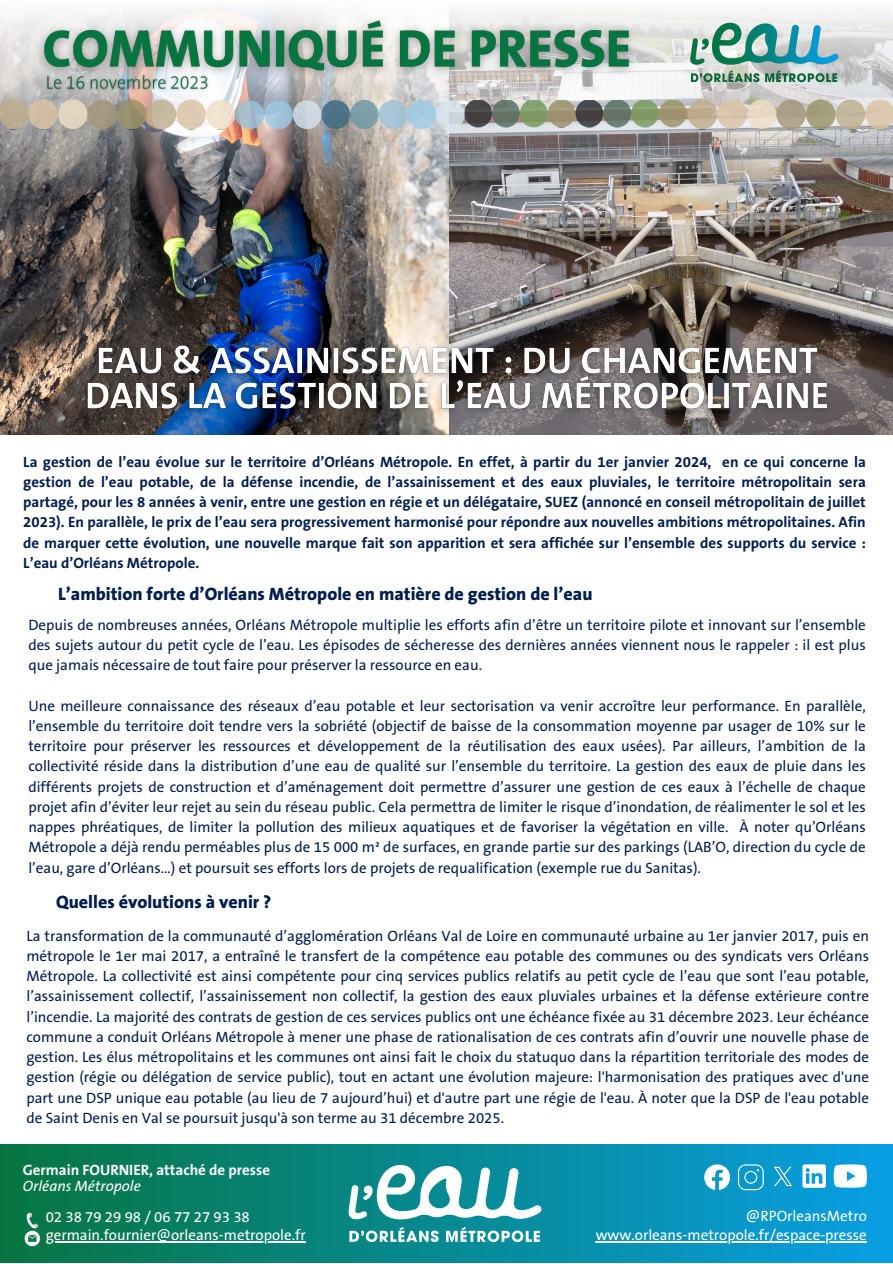
<style>
.page{position:relative;width:893px;height:1264px;background:#fff}
.page>*{position:absolute;margin:0;border:0;box-sizing:border-box;transform-origin:0 0}
.t1{font:800 18px "The Sans B W8";color:#001e4c}
.t2{font:15px/20.2px "The Sans B W5 Plain";color:#001e4d;text-align:justify}
.t3{font:700 15px/20.2px "The Sans B W7";color:#001e4d;text-align:justify}
.t4{font:15px "The Sans B W5 Plain";color:#fff}
.t5{font:700 15px "The Sans B W7";color:#fff}
.t6{font:italic 15px "The Sans B W5 Plain";color:#fff}
</style>
<div class="page">
<img style="left:0;top:225px;width:449px;height:209px">
<img style="left:449px;top:225px;width:443px;height:209px">
<img style="left:0;top:9px;width:892px;height:216px">
<img style="left:0;top:99px;width:235px;height:30px">
<img style="left:466px;top:101px;width:184px;height:27px">
<img style="left:236px;top:100px;width:230px;height:31px">
<img style="left:879px;top:99px;width:13px;height:30px">
<svg style="left:0;top:1144px;width:892px;height:118px;background:#0a8a91"></svg>
<hr style="left:46px;top:1241px;width:260px;height:1px;background:#fff">
<svg style="left:25px;top:1212px;width:15px;height:34px"></svg>
<img style="left:650px;top:8px;width:229px;height:128px">
<img style="left:297px;top:1144px;width:299px;height:118px">
<img style="left:77px;top:337px;width:759px;height:83px">
<img style="left:31px;top:8px;width:613px;height:78px">
<img style="left:42px;top:70px;width:171px;height:25px">
<svg style="left:704px;top:1164px;width:26px;height:26px"></svg>
<svg style="left:737px;top:1164px;width:26px;height:26px"></svg>
<svg style="left:802px;top:1164px;width:23px;height:23px"></svg>
<svg style="left:833px;top:1164px;width:33px;height:23px"></svg>
<img style="left:768px;top:1164px;width:29px;height:26px">
<hr style="left:595px;top:1240px;width:271px;height:1px;background:#fff">
<p class="t3" style="left:23px;top:453px;width:844px">La gestion de l’eau évolue sur le territoire d’Orléans Métropole. En effet, à partir du 1er janvier 2024, en ce qui concerne la gestion de l’eau potable, de la défense incendie, de l’assainissement et des eaux pluviales, le territoire métropolitain sera partagé, pour les 8 années à venir, entre une gestion en régie et un délégataire, SUEZ (annoncé en conseil métropolitain de juillet 2023). En parallèle, le prix de l’eau sera progressivement harmonisé pour répondre aux nouvelles ambitions métropolitaines. Afin de marquer cette évolution, une nouvelle marque fait son apparition et sera affichée sur l’ensemble des supports du service :<br>L’eau d’Orléans Métropole.</p>
<p class="t1" style="left:58px;top:586px;width:536px">L’ambition forte d’Orléans Métropole en matière de gestion de l’eau</p>
<p class="t2" style="left:28px;top:616px;width:838px">Depuis de nombreuses années, Orléans Métropole multiplie les efforts afin d’être un territoire pilote et innovant sur l’ensemble des sujets autour du petit cycle de l’eau. Les épisodes de sécheresse des dernières années viennent nous le rappeler : il est plus que jamais nécessaire de tout faire pour préserver la ressource en eau.</p>
<p class="t2" style="left:28px;top:697px;width:838px">Une meilleure connaissance des réseaux d’eau potable et leur sectorisation va venir accroître leur performance. En parallèle, l’ensemble du territoire doit tendre vers la sobriété (objectif de baisse de la consommation moyenne par usager de 10% sur le territoire pour préserver les ressources et développement de la réutilisation des eaux usées). Par ailleurs, l’ambition de la collectivité réside dans la distribution d’une eau de qualité sur l’ensemble du territoire. La gestion des eaux de pluie dans les différents projets de construction et d’aménagement doit permettre d’assurer une gestion de ces eaux à l’échelle de chaque projet afin d’éviter leur rejet au sein du réseau public. Cela permettra de limiter le risque d’inondation, de réalimenter le sol et les nappes phréatiques, de limiter la pollution des milieux aquatiques et de favoriser la végétation en ville. À noter qu’Orléans Métropole a déjà rendu perméables plus de 15 000 m² de surfaces, en grande partie sur des parkings (LAB’O, direction du cycle de l’eau, gare d’Orléans…) et poursuit ses efforts lors de projets de requalification (exemple rue du Sanitas).</p>
<p class="t1" style="left:56px;top:894px;width:217px">Quelles évolutions à venir ?</p>
<p class="t2" style="left:26px;top:926px;width:844px">La transformation de la communauté d’agglomération Orléans Val de Loire en communauté urbaine au 1er janvier 2017, puis en métropole le 1er mai 2017, a entraîné le transfert de la compétence eau potable des communes ou des syndicats vers Orléans Métropole. La collectivité est ainsi compétente pour cinq services publics relatifs au petit cycle de l’eau que sont l’eau potable, l’assainissement collectif, l’assainissement non collectif, la gestion des eaux pluviales urbaines et la défense extérieure contre l’incendie. La majorité des contrats de gestion de ces services publics ont une échéance fixée au 31 décembre 2023. Leur échéance commune a conduit Orléans Métropole à mener une phase de rationalisation de ces contrats afin d’ouvrir une nouvelle phase de gestion. Les élus métropolitains et les communes ont ainsi fait le choix du statuquo dans la répartition territoriale des modes de gestion (régie ou délégation de service public), tout en actant une évolution majeure: l'harmonisation des pratiques avec d'une part une DSP unique eau potable (au lieu de 7 aujourd’hui) et d'autre part une régie de l'eau. À noter que la DSP de l'eau potable de Saint Denis en Val se poursuit jusqu'à son terme au 31 décembre 2025.</p>
<p class="t5" style="left:23px;top:1164px;width:249px">Germain FOURNIER, attaché de presse</p>
<p class="t6" style="left:23px;top:1179px;width:120px">Orléans Métropole</p>
<p class="t4" style="left:46px;top:1211px;width:206px">0238792998/0677279338</p>
<p class="t4" style="left:46px;top:1229px;width:261px">germain.fournier@orleans-metropole.fr</p>
<p class="t4" style="left:745px;top:1210px;width:122px">@RPOrleansMetro</p>
<p class="t4" style="left:595px;top:1228px;width:273px">www.orleans-metropole.fr/espace-presse</p>
</div>
